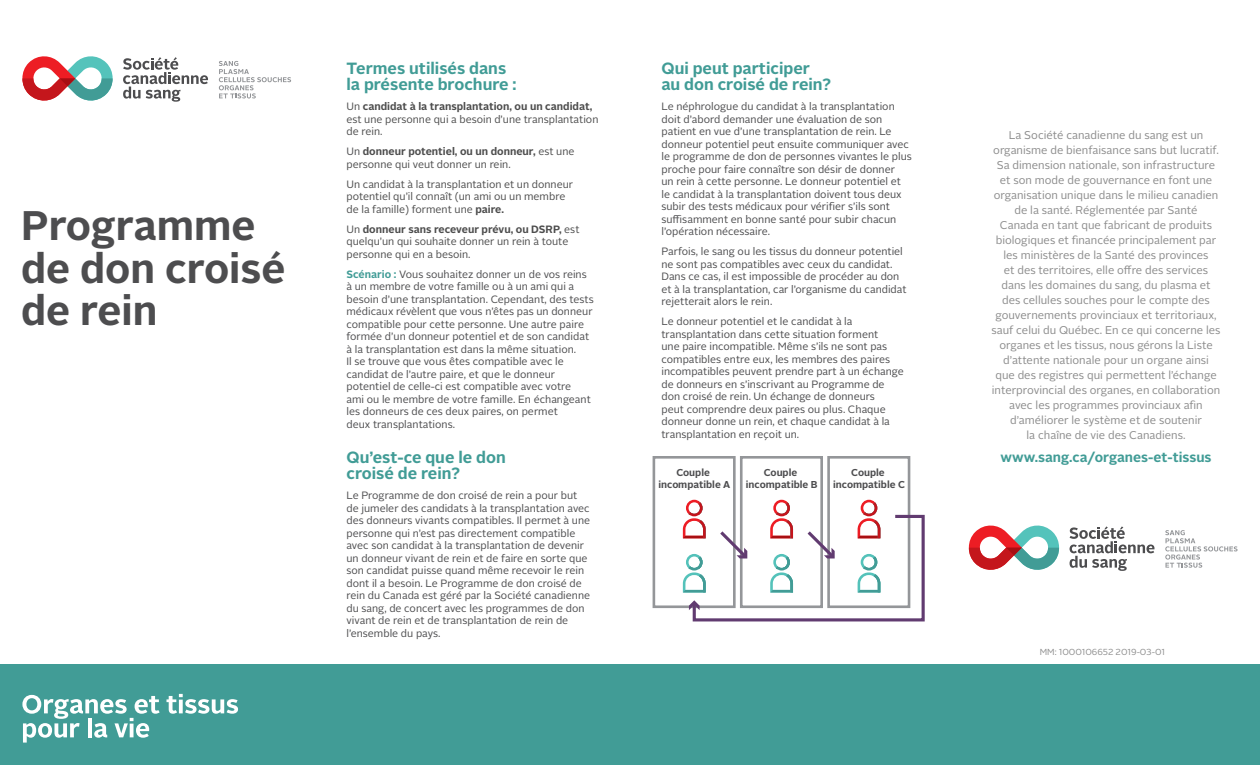
<style>
.page{position:relative;width:1260px;height:765px;background:#fff}
.page>*{position:absolute;margin:0;border:0;box-sizing:border-box;transform-origin:0 0}
.t1{font:700 41.25px/42.5px "Alright Sans";color:#4d4d4f}
.t2{font:700 16.25px/16.2px "Alright Sans";color:#419c96}
.t3{font:700 13.75px "Alright Sans";color:#419c96}
.t4{font:11.25px/15px "Alright Sans";color:#8c8c8c;text-align:center}
.t5{font:10.62px/12.5px "Alright Sans";color:#4d4d4f}
.t6{font:10.62px/12.5px "Alright Sans";color:#4d4d4d}
.t7{font:700 10px/12px "Alright Sans";color:#4d4d4f;text-align:center}
.t8{font:8.75px "Alright Sans LP";letter-spacing:-.005em;color:#8c8c8c}
.s1{font-weight:700}
.s2{color:#4d4d4f}
.s3{font-weight:700;color:#419c96}
</style>
<div class="page">
<svg style="left:22px;top:56px;width:91px;height:45px"></svg>
<svg style="left:123px;top:57px;width:85px;height:45px"></svg>
<svg style="left:219px;top:61px;width:72px;height:37px"></svg>
<div style="left:0;top:664px;width:1260px;height:101px;background:#419c96"></div>
<div style="left:653px;top:456px;width:83px;height:152px;border:3px solid #949699"></div>
<div style="left:740px;top:456px;width:83px;height:152px;border:3px solid #949699"></div>
<div style="left:827px;top:456px;width:83px;height:152px;border:3px solid #949699"></div>
<svg style="left:679px;top:496px;width:246px;height:126px"></svg>
<svg style="left:969px;top:525px;width:90px;height:45px"></svg>
<svg style="left:1070px;top:526px;width:85px;height:45px"></svg>
<svg style="left:1165px;top:530px;width:73px;height:38px"></svg>
<hr style="left:315px;top:0;width:1px;height:765px;background:#4d4d4d">
<hr style="left:630px;top:0;width:1px;height:765px;background:#4d4d4d">
<hr style="left:945px;top:0;width:1px;height:765px;background:#4d4d4d">
<svg style="left:166px;top:694px;width:72px;height:20px"></svg>
<svg style="left:22px;top:695px;width:138px;height:48px"></svg>
<p class="t1" style="left:21px;top:205px;width:266px">Programme de don croisé de rein</p>
<h1 class="t2" style="left:347px;top:60px;width:172px">Termes utilisés dans la présente brochure :</h1>
<p class="t6" style="left:347px;top:101px;width:253px">Un <span class="s1">candidat à la transplantation, ou un candidat, </span>est une personne qui a besoin d’une transplantation de rein.</p>
<p class="t6" style="left:347px;top:146px;width:229px"><span class="s2">Un</span> <span class="s1">donneur potentiel, ou un donneur,</span> est une personne qui veut donner un rein.</p>
<p class="t6" style="left:347px;top:178px;width:228px">Un candidat à la transplantation et un donneur potentiel qu’il connaît (un ami ou un membre de la famille) forment une <span class="s1">paire.</span></p>
<p class="t6" style="left:347px;top:223px;width:235px">Un <span class="s1">donneur sans receveur prévu, ou DSRP,</span> est quelqu’un qui souhaite donner un rein à toute personne qui en a besoin.</p>
<p class="t5" style="left:347px;top:268px;width:249px"><span class="s3">Scénario :</span> Vous souhaitez donner un de vos reins à un membre de votre famille ou à un ami qui a besoin d’une transplantation. Cependant, des tests médicaux révèlent que vous n’êtes pas un donneur compatible pour cette personne. Une autre paire formée d’un donneur potentiel et de son candidat à la transplantation est dans la même situation.<br>Il se trouve que vous êtes compatible avec le candidat de l’autre paire, et que le donneur potentiel de celle-ci est compatible avec votre<br>ami ou le membre de votre famille. En échangeant les donneurs de ces deux paires, on permet<br>deux transplantations.</p>
<h1 class="t2" style="left:347px;top:449px;width:161px">Qu’est-ce que le don croisé de rein?</h1>
<p class="t5" style="left:347px;top:489px;width:245px">Le Programme de don croisé de rein a pour but de jumeler des candidats à la transplantation avec des donneurs vivants compatibles. Il permet à une personne qui n’est pas directement compatible avec son candidat à la transplantation de devenir un donneur vivant de rein et de faire en sorte que son candidat puisse quand même recevoir le rein dont il a besoin. Le Programme de don croisé de rein du Canada est géré par la Société canadienne du sang, de concert avec les programmes de don vivant de rein et de transplantation de rein de l’ensemble du pays.</p>
<h1 class="t2" style="left:662px;top:60px;width:171px">Qui peut participer au don croisé de rein?</h1>
<p class="t5" style="left:662px;top:101px;width:252px">Le néphrologue du candidat à la transplantation doit d’abord demander une évaluation de son patient en vue d’une transplantation de rein. Le donneur potentiel peut ensuite communiquer avec le programme de don de personnes vivantes le plus proche pour faire connaître son désir de donner<br>un rein à cette personne. Le donneur potentiel et le candidat à la transplantation doivent tous deux subir des tests médicaux pour vérifier s’ils sont suffisamment en bonne santé pour subir chacun l’opération nécessaire.</p>
<p class="t5" style="left:662px;top:246px;width:247px">Parfois, le sang ou les tissus du donneur potentiel ne sont pas compatibles avec ceux du candidat.<br>Dans ce cas, il est impossible de procéder au don et à la transplantation, car l’organisme du candidat rejetterait alors le rein.</p>
<p class="t5" style="left:662px;top:316px;width:244px">Le donneur potentiel et le candidat à la transplantation dans cette situation forment<br>une paire incompatible. Même s’ils ne sont pas compatibles entre eux, les membres des paires incompatibles peuvent prendre part à un échange de donneurs en s’inscrivant au Programme de don croisé de rein. Un échange de donneurs<br>peut comprendre deux paires ou plus. Chaque donneur donne un rein, et chaque candidat à la transplantation en reçoit un.</p>
<p class="t7" style="left:658px;top:467px;width:74px">Couple incompatible A</p>
<p class="t7" style="left:746px;top:467px;width:73px">Couple incompatible B</p>
<p class="t7" style="left:833px;top:467px;width:73px">Couple incompatible C</p>
<p class="t4" style="left:992px;top:127px;width:231px">La Société canadienne du sang est un organisme de bienfaisance sans but lucratif.<br>Sa dimension nationale, son infrastructure et son mode de gouvernance en font une organisation unique dans le milieu canadien de la santé. Réglementée par Santé<br>Canada en tant que fabricant de produits biologiques et financée principalement par les ministères de la Santé des provinces<br>et des territoires, elle offre des services dans les domaines du sang, du plasma et des cellules souches pour le compte des gouvernements provinciaux et territoriaux, sauf celui du Québec. En ce qui concerne les organes et les tissus, nous gérons la Liste d’attente nationale pour un organe ainsi<br>que des registres qui permettent l’échange interprovincial des organes, en collaboration avec les programmes provinciaux afin d’améliorer le système et de soutenir<br>la chaîne de vie des Canadiens.</p>
<p class="t3" style="left:1000px;top:448px;width:213px">www.sang.ca/organes-et-tissus</p>
<p class="t8" style="left:1040px;top:646px;width:127px">MM: 1000106652 2019-03-01</p>
</div>
